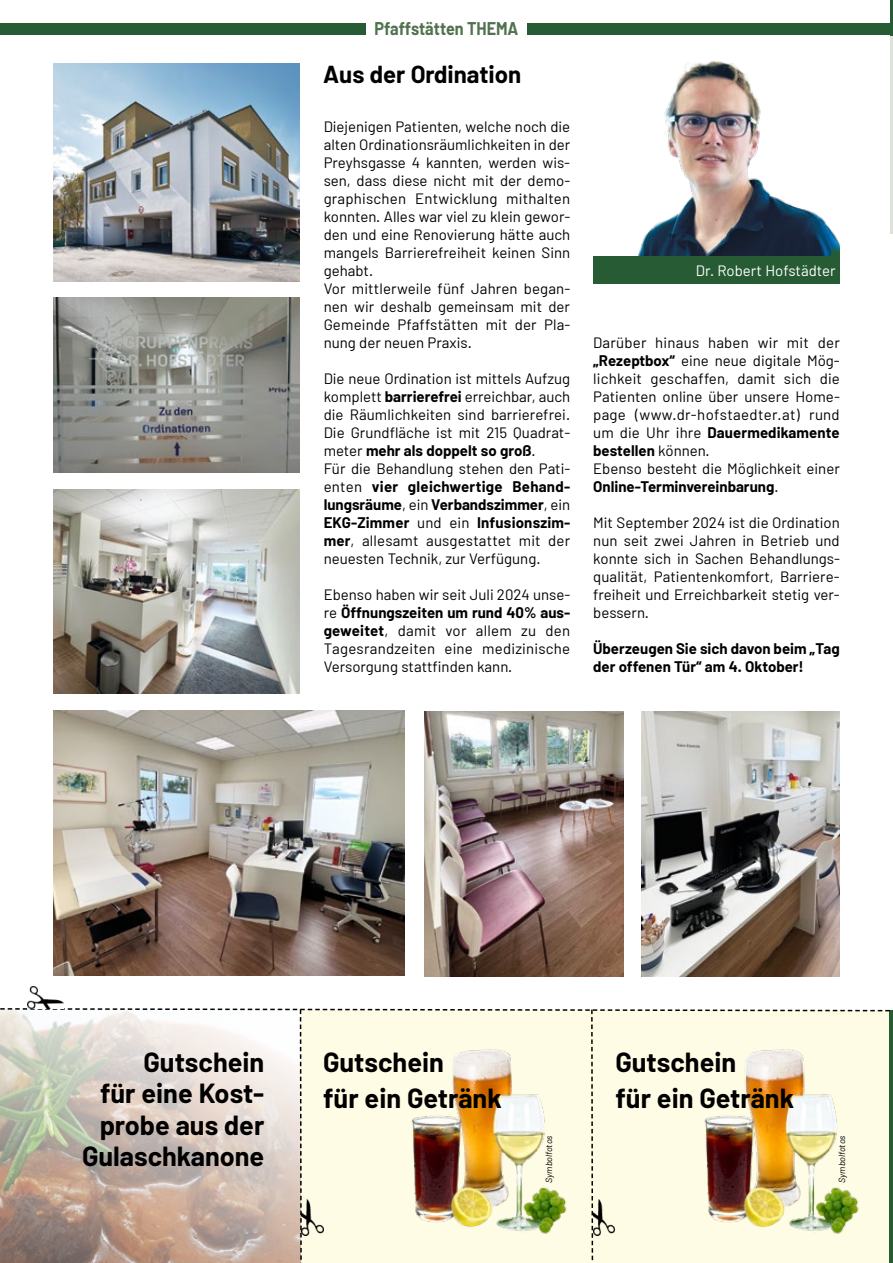
<style>
.page{position:relative;width:893px;height:1263px;background:#fff}
.page>*{position:absolute;margin:0;border:0;box-sizing:border-box;transform-origin:0 0}
.t1{font:700 27px/31.5px "Barlow";color:#000}
.t2{font:700 24px "Barlow";color:#000}
.t3{font:700 18px "Barlow";color:#50724e;scale:.9 1}
.t4{font:15px/18px "Barlow";color:#000}
.t5{font:700 15px/18px "Barlow";color:#000}
.t6{font:15px "Barlow";color:#fff}
.t7{font:italic 9px "Barlow";color:#000}
.s1{font-weight:700}
</style>
<div class="page">
<hr style="left:890px;top:4px;width:3px;height:230px;background:#8f9f86">
<div style="left:527px;top:24px;width:366px;height:11px;background:#265b33"></div>
<div style="left:0;top:24px;width:366px;height:11px;background:#265b33"></div>
<hr style="left:890px;top:1011px;width:3px;height:252px;background:#265b33">
<hr style="left:890px;top:0;width:3px;height:35px;background:#265b33">
<img style="left:0;top:1008px;width:891px;height:255px">
<img style="left:638px;top:62px;width:202px;height:194px">
<div style="left:593px;top:256px;width:247px;height:28px;background:#265b33"></div>
<svg style="left:831px;top:245px;width:9px;height:11px"></svg>
<img style="left:53px;top:711px;width:352px;height:265px">
<img style="left:53px;top:490px;width:247px;height:203px">
<img style="left:424px;top:711px;width:199px;height:265px">
<img style="left:53px;top:297px;width:247px;height:175px">
<img style="left:642px;top:711px;width:198px;height:265px">
<img style="left:53px;top:64px;width:247px;height:218px">
<img style="left:302px;top:1199px;width:21px;height:36px">
<img style="left:27px;top:987px;width:36px;height:21px">
<img style="left:593px;top:1199px;width:22px;height:36px">
<p class="t3" style="left:374px;top:17px;width:162px">Pfaffstätten THEMA</p>
<h2 class="t2" style="left:323px;top:60px;width:200px">Aus der Ordination</h2>
<p class="t4" style="left:324px;top:118px;width:248px">Diejenigen Patienten, welche noch die alten Ordinationsräumlichkeiten in der Preyhsgasse 4 kannten, werden wis&shy;sen, dass diese nicht mit der demo&shy;graphischen Entwicklung mithalten konnten. Alles war viel zu klein gewor&shy;den und eine Renovierung hätte auch mangels Barrierefreiheit keinen Sinn gehabt.<br>Vor mittlerweile fünf Jahren began&shy;nen wir deshalb gemeinsam mit der Gemeinde Pfaffstätten mit der Pla&shy;nung der neuen Praxis.</p>
<p class="t4" style="left:324px;top:370px;width:248px">Die neue Ordination ist mittels Aufzug komplett <span class="s1">barrierefrei</span> erreichbar, auch die Räumlichkeiten sind barrierefrei.<br>Die Grundfläche ist mit 215 Quadrat&shy;meter <span class="s1">mehr als doppelt so groß</span>.<br>Für die Behandlung stehen den Pati&shy;enten <span class="s1">vier gleichwertige Behand&shy;lungsräume</span>, ein <span class="s1">Verbandszimmer</span>, ein <span class="s1">EKG-Zimmer</span> und ein <span class="s1">Infusionszim&shy;mer</span>, allesamt ausgestattet mit der neuesten Technik, zur Verfügung.</p>
<p class="t4" style="left:324px;top:586px;width:248px;text-align:justify">Ebenso haben wir seit Juli 2024 unse&shy;re <span class="s1">Öffnungszeiten um rund 40% aus&shy;geweitet</span>, damit vor allem zu den Tagesrandzeiten eine medizinische Versorgung stattfinden kann.</p>
<p class="t6" style="left:696px;top:261px;width:141px">Dr. Robert Hofstädter</p>
<p class="t4" style="left:593px;top:333px;width:248px">Darüber hinaus haben wir mit der <span class="s1">„Rezeptbox“</span> eine neue digitale Mög&shy;lichkeit geschaffen, damit sich die Patienten online über unsere Home&shy;page (www.dr-hofstaedter.at) rund um die Uhr ihre <span class="s1">Dauermedikamente bestellen</span> können.<br>Ebenso besteht die Möglichkeit einer <span class="s1">Online-Terminvereinbarung</span>.</p>
<p class="t4" style="left:593px;top:513px;width:248px;text-align:justify">Mit September 2024 ist die Ordination nun seit zwei Jahren in Betrieb und konnte sich in Sachen Behandlungs&shy;qualität, Patientenkomfort, Barriere&shy;freiheit und Erreichbarkeit stetig ver&shy;bessern.</p>
<p class="t5" style="left:593px;top:639px;width:248px">Überzeugen Sie sich davon beim „Tag der offenen Tür“ am 4. Oktober!</p>
<h1 class="t1" style="left:82px;top:1046px;width:184px;text-align:right">Gutschein<br>für eine Kost&shy;probe aus der<br>Gulaschkanone</h1>
<h1 class="t1" style="left:615px;top:1044px;width:180px;line-height:36px">Gutschein<br>für ein Getränk</h1>
<h1 class="t1" style="left:323px;top:1044px;width:180px;line-height:36px">Gutschein<br>für ein Getränk</h1>
<p class="t7" style="left:543px;top:1183px;width:49px;rotate:-90deg">Symbolfotos</p>
<p class="t7" style="left:836px;top:1183px;width:49px;rotate:-90deg">Symbolfotos</p>
</div>
